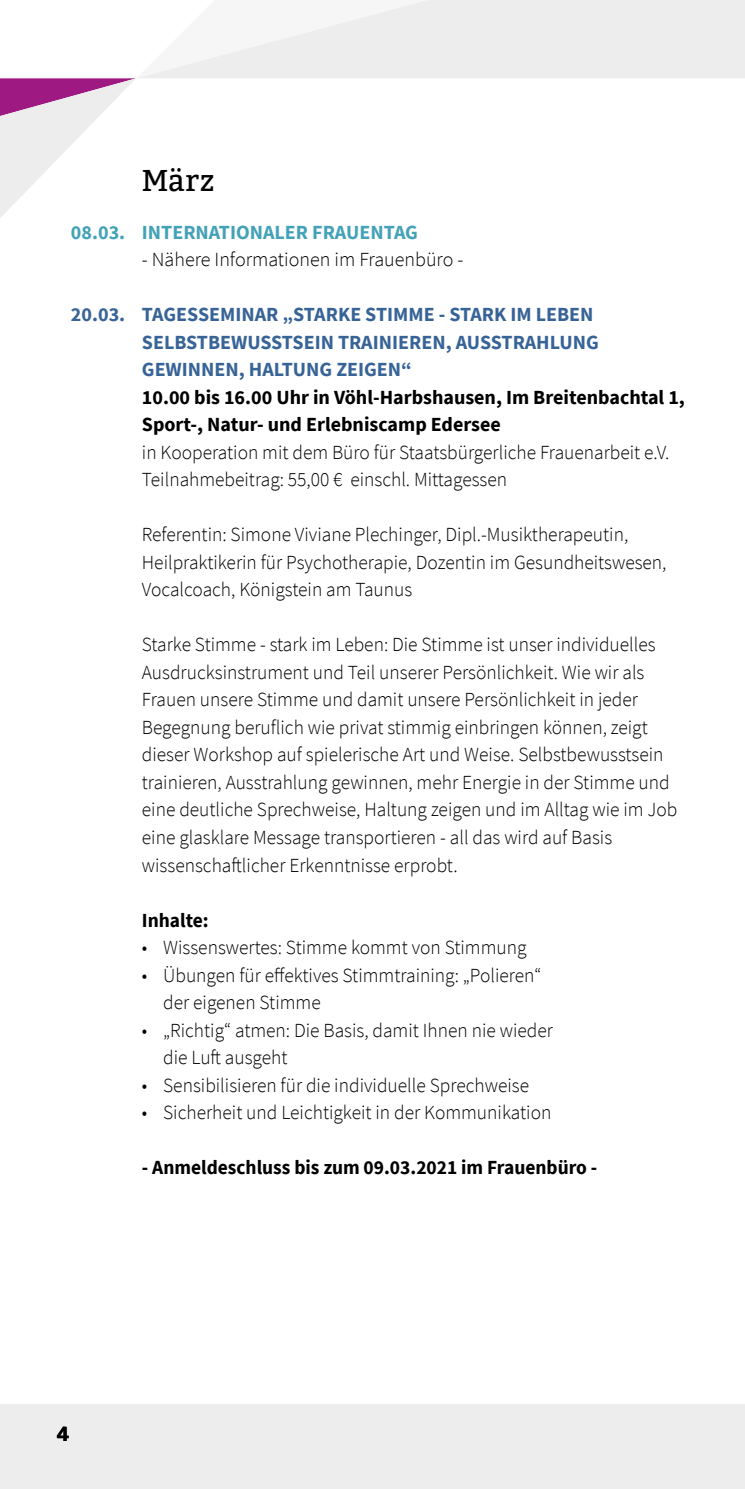
<style>
.page{position:relative;width:745px;height:1489px;background:#fff}
.page>*{position:absolute;margin:0;border:0;box-sizing:border-box;transform-origin:0 0}
.t1{font:30px "Bitter";color:#000}
.t2{font:300 20px/27.5px "Source Sans Pro";color:#000}
.t3{font:700 20px/27.5px "Source Sans Pro";color:#000}
.t4{font:700 20px/27.5px "Source Sans Pro";color:#376397}
.t5{font:700 20px "Source Sans Pro";color:#43a2b7}
.t6{font:700 20px "Bitter";color:#000}
</style>
<div class="page">
<div style="left:0;top:1404px;width:744px;height:84px;background:#ededed"></div>
<svg style="left:0;top:78px;width:136px;height:140px"></svg>
<svg style="left:138px;top:0;width:606px;height:78px;fill:#ededed"></svg>
<p class="t5" style="left:71px;top:218px;width:56px">08.03.</p>
<p class="t4" style="left:71px;top:300px;width:56px">20.03.</p>
<h1 class="t1" style="left:142px;top:163px;width:74px">März</h1>
<p class="t5" style="left:142px;top:218px;width:277px">INTERNATIONALER FRAUENTAG</p>
<p class="t2" style="left:142px;top:246px;width:323px">- Nähere Informationen im Frauenbüro -</p>
<p class="t4" style="left:142px;top:300px;width:458px">TAGESSEMINAR „STARKE STIMME - STARK IM LEBEN<br>SELBSTBEWUSSTSEIN TRAINIEREN, AUSSTRAHLUNG<br>GEWINNEN, HALTUNG ZEIGEN“</p>
<p class="t3" style="left:142px;top:383px;width:544px">10.00 bis 16.00 Uhr in Vöhl-Harbshausen, Im Breitenbachtal 1,<br>Sport-, Natur- und Erlebniscamp Edersee</p>
<p class="t2" style="left:142px;top:438px;width:528px">in Kooperation mit dem Büro für Staatsbürgerliche Frauenarbeit e.V.<br>Teilnahmebeitrag: 55,00 € einschl. Mittagessen</p>
<p class="t2" style="left:142px;top:521px;width:526px">Referentin: Simone Viviane Plechinger, Dipl.-Musiktherapeutin,<br>Heilpraktikerin für Psychotherapie, Dozentin im Gesundheitswesen,<br>Vocalcoach, Königstein am Taunus</p>
<p class="t2" style="left:142px;top:631px;width:536px">Starke Stimme - stark im Leben: Die Stimme ist unser individuelles Ausdrucksinstrument und Teil unserer Persönlichkeit. Wie wir als Frauen unsere Stimme und damit unsere Persönlichkeit in jeder Begegnung beruflich wie privat stimmig einbringen können, zeigt dieser Workshop auf spielerische Art und Weise. Selbstbewusstsein trainieren, Ausstrahlung gewinnen, mehr Energie in der Stimme und eine deutliche Sprechweise, Haltung zeigen und im Alltag wie im Job eine glasklare Message transportieren - all das wird auf Basis wissenschaftlicher Erkenntnisse erprobt.</p>
<p class="t3" style="left:142px;top:905px;width:68px">Inhalte:</p>
<p class="t2" style="left:142px;top:933px;width:386px">• Wissenswertes: Stimme kommt von Stimmung</p>
<p class="t2" style="left:163px;top:961px;width:379px;text-indent:-21px">• Übungen für effektives Stimmtraining: „Polieren“ der eigenen Stimme</p>
<p class="t2" style="left:163px;top:1016px;width:391px;text-indent:-21px">• „Richtig“ atmen: Die Basis, damit Ihnen nie wieder die Luft ausgeht</p>
<p class="t2" style="left:142px;top:1071px;width:388px">• Sensibilisieren für die individuelle Sprechweise</p>
<p class="t2" style="left:142px;top:1098px;width:411px">• Sicherheit und Leichtigkeit in der Kommunikation</p>
<p class="t3" style="left:142px;top:1153px;width:456px">- Anmeldeschluss bis zum 09.03.2021 im Frauenbüro -</p>
<p class="t6" style="left:57px;top:1420px;width:14px">4</p>
</div>
